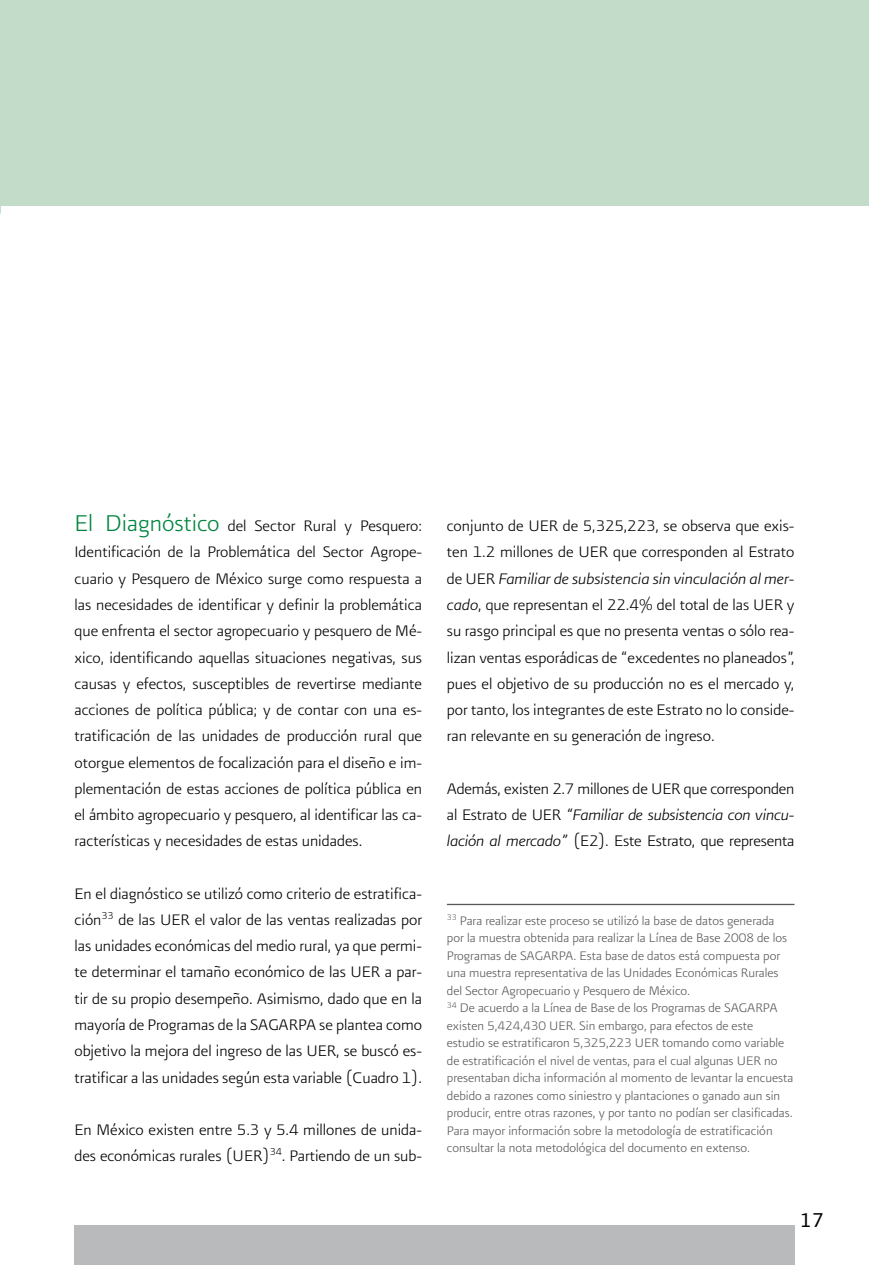
<style>
.page{position:relative;width:869px;height:1265px;background:#fff}
.page>*{position:absolute;margin:0;border:0;box-sizing:border-box;transform-origin:0 0}
.t1{font:19.25px "Soberana Sans";color:#000}
.t2{font:18.38px/26.2px "Presidencia Fina";color:#000;text-align:justify}
.t3{font:14.88px/17.5px "Presidencia Fina";color:#58595b}
.s1{font-size:27.65px;color:#00853f}
.s2{font-style:italic}
</style>
<div class="page">
<div style="left:74px;top:1225px;width:720px;height:40px;background:#b8babc"></div>
<hr style="left:446px;top:904px;width:348px;height:1px;background:#58595b">
<div style="left:0;top:0;width:867px;height:206px;background:#c3dcc9"></div>
<p class="t2" style="left:74px;top:513px;width:349px"><span class="s1">El Diagnóstico</span> del Sector Rural y Pesquero:<br>Identificación de la Problemática del Sector Agrope&shy;cuario y Pesquero de México surge como respuesta a las necesidades de identificar y definir la problemática que enfrenta el sector agropecuario y pesquero de Mé&shy;xico, identificando aquellas situaciones negativas, sus causas y efectos, susceptibles de revertirse mediante acciones de política pública; y de contar con una es&shy;tratificación de las unidades de producción rural que otorgue elementos de focalización para el diseño e im&shy;plementación de estas acciones de política pública en el ámbito agropecuario y pesquero, al identificar las ca&shy;racterísticas y necesidades de estas unidades.</p>
<p class="t2" style="left:74px;top:880px;width:349px">En el diagnóstico se utilizó como criterio de estratifica&shy;ción<sup>33</sup> de las UER el valor de las ventas realizadas por las unidades económicas del medio rural, ya que permi&shy;te determinar el tamaño económico de las UER a par&shy;tir de su propio desempeño. Asimismo, dado que en la mayoría de Programas de la SAGARPA se plantea como objetivo la mejora del ingreso de las UER, se buscó es&shy;tratificar a las unidades según esta variable (Cuadro 1).</p>
<p class="t2" style="left:74px;top:1116px;width:349px">En México existen entre 5.3 y 5.4 millones de unida&shy;des económicas rurales (UER)<sup>34</sup>. Partiendo de un sub-</p>
<p class="t2" style="left:446px;top:513px;width:349px">conjunto de UER de 5,325,223, se observa que exis&shy;ten 1.2 millones de UER que corresponden al Estrato de UER <span class="s2">Familiar de subsistencia sin vinculación al mer&shy;cado</span>, que representan el 22.4% del total de las UER y su rasgo principal es que no presenta ventas o sólo rea&shy;lizan ventas esporádicas de “excedentes no planeados”, pues el objetivo de su producción no es el mercado y, por tanto, los integrantes de este Estrato no lo conside&shy;ran relevante en su generación de ingreso.</p>
<p class="t2" style="left:446px;top:775px;width:349px">Además, existen 2.7 millones de UER que corresponden al Estrato de UER <span class="s2">“Familiar de subsistencia con vincu&shy;lación al mercado”</span> (E2). Este Estrato, que representa</p>
<p class="t3" style="left:446px;top:912px;width:348px"><sup>33</sup> Para realizar este proceso se utilizó la base de datos generada por la muestra obtenida para realizar la Línea de Base 2008 de los Programas de SAGARPA. Esta base de datos está compuesta por una muestra representativa de las Unidades Económicas Rurales del Sector Agropecuario y Pesquero de México.<br><sup>34</sup> De acuerdo a la Línea de Base de los Programas de SAGARPA existen 5,424,430 UER. Sin embargo, para efectos de este estudio se estratificaron 5,325,223 UER tomando como variable de estratificación el nivel de ventas, para el cual algunas UER no presentaban dicha información al momento de levantar la encuesta debido a razones como siniestro y plantaciones o ganado aun sin producir, entre otras razones, y por tanto no podían ser clasificadas.<br>Para mayor información sobre la metodología de estratificación consultar la nota metodológica del documento en extenso.</p>
<p class="t1" style="left:799px;top:1207px;width:27px">17</p>
</div>
